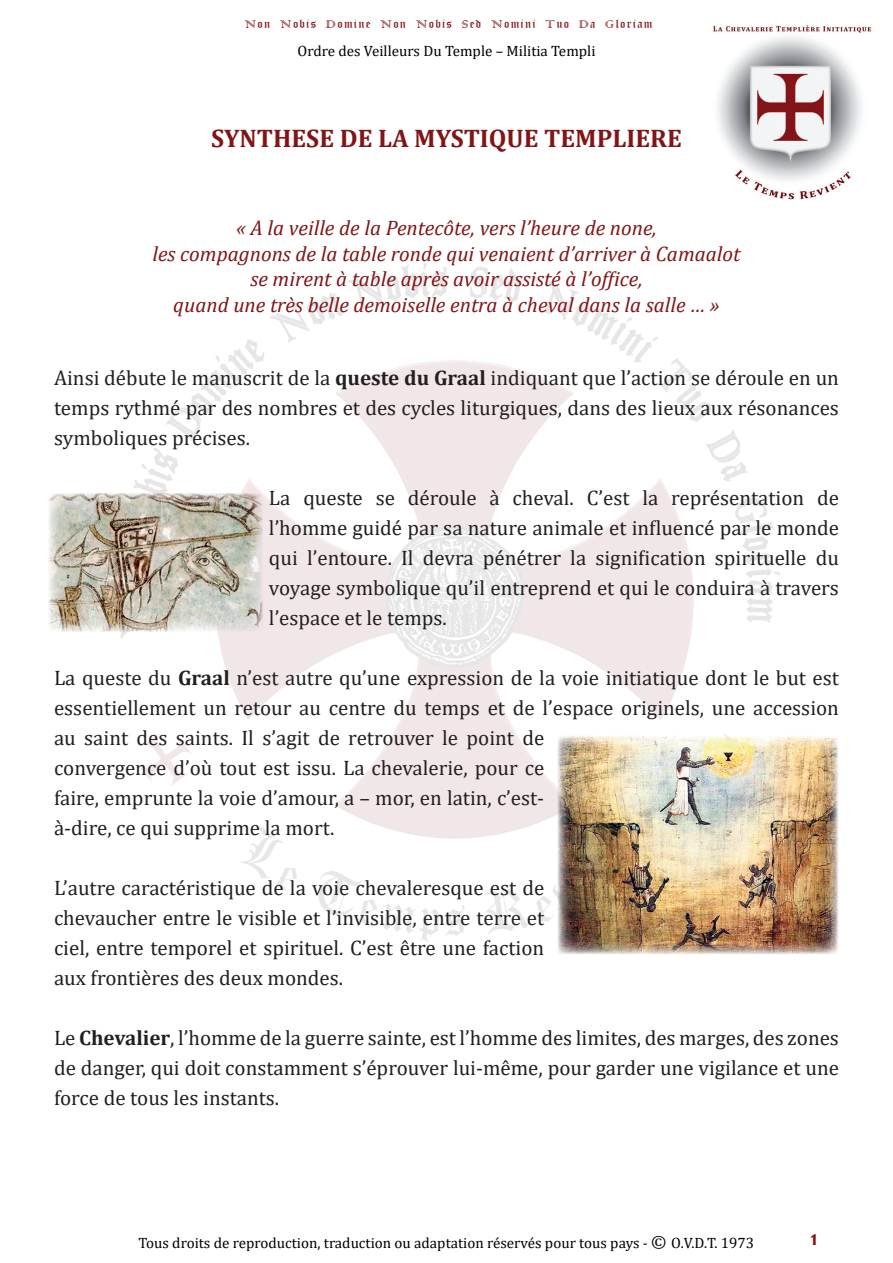
<style>
.page{position:relative;width:893px;height:1263px;background:#fff}
.page>*{position:absolute;margin:0;border:0;box-sizing:border-box;transform-origin:0 0}
.t1{font:700 25.5px "Cambria";color:#821416}
.t2{font:21px/30px "Cambria";color:#231f20;text-align:justify}
.t3{font:italic 21px/25.5px "Cambria";color:#821416;text-align:center}
.t4{font:700 21px "Candara";color:#821416}
.t5{font:15px "Cambria";color:#000}
.t6{font:12px "Old English Text";letter-spacing:.1em;color:#821416}
.s1{font-family:"Colonna";font-size:15px}
.s2{font-weight:700}
.s3{font-size:18px}
</style>
<div class="page">
<img style="left:111px;top:263px;width:669px;height:680px">
<img style="left:713px;top:25px;width:159px;height:175px">
<img style="left:558px;top:735px;width:280px;height:219px">
<img style="left:49px;top:493px;width:213px;height:138px">
<p class="t6" style="left:244px;top:16px;width:410px"><span class="s1">N</span>on <span class="s1">N</span>obis <span class="s1">D</span>omine <span class="s1">N</span>on <span class="s1">N</span>obis <span class="s1">S</span>ed <span class="s1">N</span>omini <span class="s1">T</span>uo <span class="s1">D</span>a <span class="s1">G</span>loriam</p>
<p class="t5" style="left:298px;top:42px;width:299px">Ordre des Veilleurs Du Temple – Militia Templi</p>
<p class="t1" style="left:211px;top:120px;width:472px">SYNTHESE DE LA MYSTIQUE TEMPLIERE</p>
<p class="t3" style="left:153px;top:214px;width:589px">« A la veille de la Pentecôte, vers l’heure de none,<br>les compagnons de la table ronde qui venaient d’arriver à Camaalot se mirent à table après avoir assisté à l’office,<br>quand une très belle demoiselle entra à cheval dans la salle … »</p>
<p class="t2" style="left:54px;top:363px;width:786px">Ainsi débute le manuscrit de la <span class="s2">queste du Graal</span> indiquant que l’action se déroule en un temps rythmé par des nombres et des cycles liturgiques, dans des lieux aux résonances symboliques précises.</p>
<p class="t2" style="left:269px;top:483px;width:571px">La queste se déroule à cheval. C’est la représentation de l’homme guidé par sa nature animale et influencé par le monde qui l’entoure. Il devra pénétrer la signification spirituelle du voyage symbolique qu’il entreprend et qui le conduira à travers l’espace et le temps.</p>
<p class="t2" style="left:54px;top:663px;width:786px;text-align:left">La queste du <span class="s2">Graal</span> n’est autre qu’une expression de la voie initiatique dont le but est essentiellement un retour au centre du temps et de l’espace originels, une accession au saint des saints. Il s’agit de retrouver le point de<br>convergence d’où tout est issu. La chevalerie, pour ce<br>faire, emprunte la voie d’amour, a – mor, en latin, c’est-<br>à-dire, ce qui supprime la mort.</p>
<p class="t2" style="left:54px;top:873px;width:492px">L’autre caractéristique de la voie chevaleresque est de chevaucher entre le visible et l’invisible, entre terre et ciel, entre temporel et spirituel. C’est être une faction aux frontières des deux mondes.</p>
<p class="t2" style="left:54px;top:1023px;width:786px">Le <span class="s2">Chevalier</span>, l’homme de la guerre sainte, est l’homme des limites, des marges, des zones de danger, qui doit constamment s’éprouver lui-même, pour garder une vigilance et une force de tous les instants.</p>
<p class="t5" style="left:138px;top:1234px;width:617px">Tous droits de reproduction, traduction ou adaptation réservés pour tous pays - <span class="s3">©</span> O.V.D.T. 1973</p>
<p class="t4" style="left:811px;top:1225px;width:9px">1</p>
</div>
